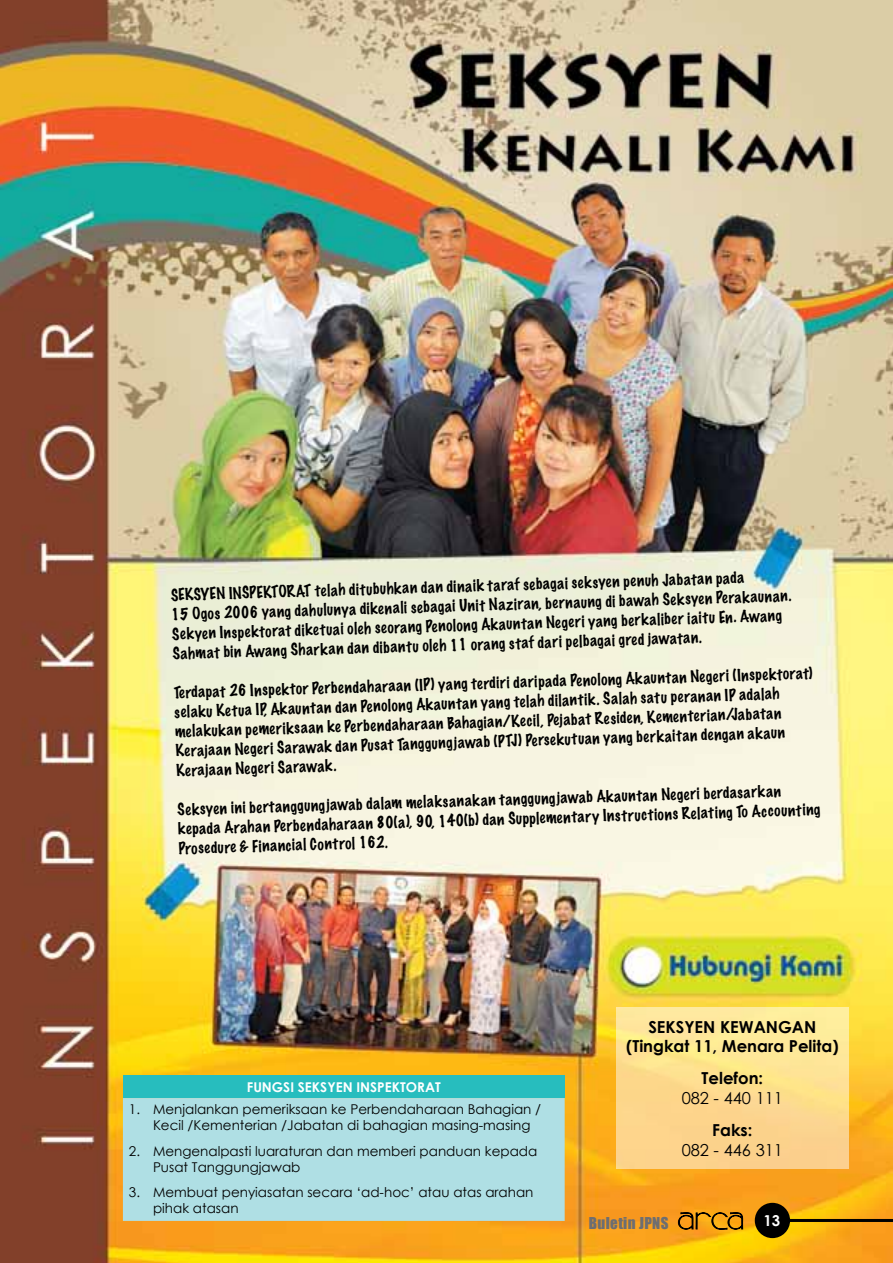
<style>
.page{position:relative;width:893px;height:1263px;background:#fff}
.page>*{position:absolute;margin:0;border:0;box-sizing:border-box;transform-origin:0 0}
.t1{font:700 16.5px/19.8px "Century Gothic";color:#000;text-align:center}
.t2{font:16.5px "Century Gothic";color:#000}
.t3{font:100 15px/19.2px "Marker Felt";color:#000}
.t4{font:15px "Impact";letter-spacing:.025em;color:#6d6e71}
.t5{font:13.5px/16.2px "Century Gothic";color:#000}
.t6{font:700 13.5px "Century Gothic";color:#fff}
.s1{font-family:"Camellia D";font-size:27px;color:#000}
</style>
<div class="page">
<img style="left:0;top:0;width:893px;height:1263px">
<div style="left:755px;top:1203px;width:35px;height:35px;background:#000;border-radius:50%"></div>
<hr style="left:784px;top:1219px;width:109px;height:3px;background:#000">
<svg style="left:678px;top:1212px;width:65px;height:18px"></svg>
<div style="left:123px;top:1076px;width:442px;height:22px;background:#27bdbe"></div>
<div style="left:123px;top:1098px;width:442px;height:123px;background:#afdfe4"></div>
<div style="left:616px;top:1007px;width:232px;height:161px;background:linear-gradient(to bottom,#ffee9a,#fccd87)"></div>
<p class="t3" style="left:170px;top:585px;width:622px;rotate:-2deg">SEKSYEN INSPEKTORAT telah ditubuhkan dan dinaik taraf sebagai seksyen penuh Jabatan pada<br>15 Ogos 2006 yang dahulunya dikenali sebagai Unit Naziran, bernaung di bawah Seksyen Perakaunan.<br>Sekyen Inspektorat diketuai oleh seorang Penolong Akauntan Negeri yang berkaliber iaitu En. Awang Sahmat bin Awang Sharkan dan dibantu oleh 11 orang staf dari pelbagai gred jawatan.</p>
<p class="t3" style="left:173px;top:683px;width:641px;rotate:-2deg">Terdapat 26 Inspektor Perbendaharaan (IP) yang terdiri daripada Penolong Akauntan Negeri (Inspektorat) selaku Ketua IP, Akauntan dan Penolong Akauntan yang telah dilantik. Salah satu peranan IP adalah melakukan pemeriksaan ke Perbendaharaan Bahagian/Kecil, Pejabat Residen, Kementerian/Jabatan Kerajaan Negeri Sarawak dan Pusat Tanggungjawab (PTJ) Persekutuan yang berkaitan dengan akaun Kerajaan Negeri Sarawak.</p>
<p class="t3" style="left:177px;top:800px;width:644px;rotate:-2deg">Seksyen ini bertanggungjawab dalam melaksanakan tanggungjawab Akauntan Negeri berdasarkan kepada Arahan Perbendaharaan 80(a), 90, 140(b) dan Supplementary Instructions Relating To Accounting<br>Prosedure &amp; Financial Control 162.</p>
<p class="t5" style="left:129px;top:1101px;width:13px">1.</p>
<p class="t5" style="left:129px;top:1142px;width:13px">2.</p>
<p class="t5" style="left:129px;top:1184px;width:13px">3.</p>
<p class="t6" style="left:247px;top:1077px;width:195px">FUNGSI SEKSYEN INSPEKTORAT</p>
<p class="t5" style="left:153px;top:1101px;width:390px">Menjalankan pemeriksaan ke Perbendaharaan Bahagian /<br>Kecil /Kementerian /Jabatan di bahagian masing-masing</p>
<p class="t5" style="left:153px;top:1142px;width:386px">Mengenalpasti luaraturan dan memberi panduan kepada<br>Pusat Tanggungjawab</p>
<p class="t5" style="left:153px;top:1184px;width:382px">Membuat penyiasatan secara ‘ad-hoc’ atau atas arahan pihak atasan</p>
<p class="t1" style="left:648px;top:1016px;width:19px">Seksyen</p>
<p class="t1" style="left:626px;top:1016px;width:214px">Kewangan<br>(Tingkat 11, Menara Pelita)</p>
<p class="t1" style="left:701px;top:1068px;width:63px">Telefon:</p>
<p class="t2" style="left:682px;top:1086px;width:103px">082 - 440 111</p>
<p class="t1" style="left:712px;top:1119px;width:42px">Faks:</p>
<p class="t2" style="left:682px;top:1138px;width:103px">082 - 446 311</p>
<p class="t4" style="left:589px;top:1211px;width:193px">Buletin JPNS <span class="s1">ARCA</span> <sup>13</sup></p>
</div>
